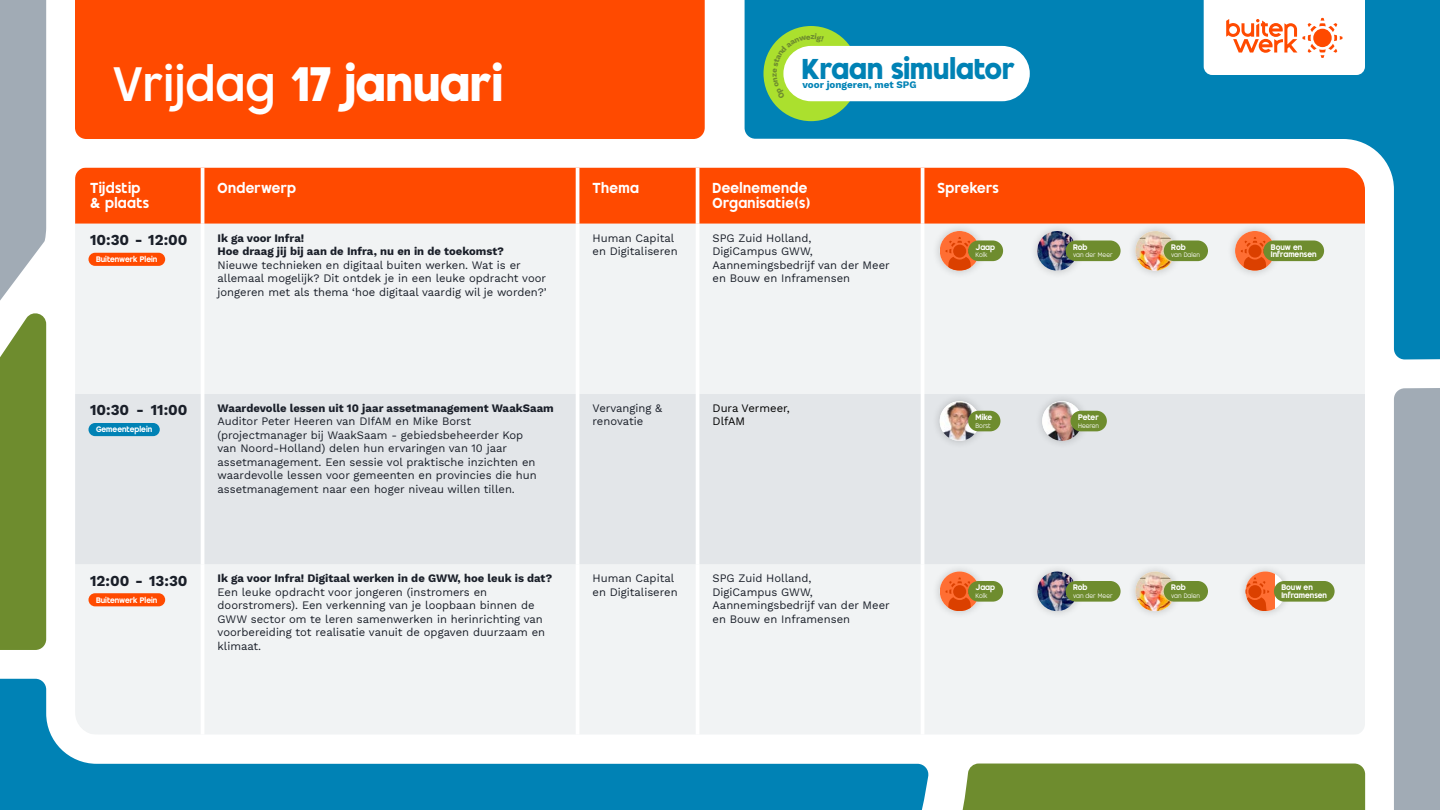
<style>
.page{position:relative;width:1440px;height:810px;background:#fff}
.page>*{position:absolute;margin:0;border:0;box-sizing:border-box;transform-origin:0 0}
.t1{font:700 45px "Salmond";color:#fff}
.t2{font:700 26.78px "Salmond";color:#0082b5}
.t3{font:15px "Work Sans";color:#1a1f29}
.t4{font:600 13.5px/15px "Salmond";letter-spacing:.025em;color:#fff}
.t5{font:11.25px/13.5px "Work Sans";color:#1a1f29}
.t6{font:11.25px/13.5px "Work Sans";color:#000}
.t7{font:9.82px "Work Sans";color:#0082b5}
.t8{font:600 7.5px/7.5px "Salmond";color:#fff}
.t9{font:6px "Salmond";color:#fff}
.s1{font-weight:500}
</style>
<div class="page">
<div style="left:75px;top:0;width:630px;height:139px;background:#ff4a00"></div>
<svg style="left:745px;top:0;width:695px;height:359px;fill:#0082b5"></svg>
<div style="left:1394px;top:388px;width:46px;height:422px;background:#a1abb5"></div>
<svg style="left:0;top:0;width:46px;height:301px"></svg>
<div style="left:0;top:313px;width:46px;height:337px;background:#6e8c2e"></div>
<div style="left:963px;top:764px;width:402px;height:46px;background:#6e8c2e"></div>
<svg style="left:0;top:679px;width:929px;height:131px;fill:#0082b5"></svg>
<svg style="left:1204px;top:0;width:161px;height:75px"></svg>
<div style="left:75px;top:168px;width:1290px;height:56px;background:#ff4a00"></div>
<div style="left:75px;top:224px;width:1290px;height:511px;background:#f1f3f4"></div>
<div style="left:75px;top:394px;width:1290px;height:170px;background:#e3e6e9"></div>
<hr style="left:201px;top:168px;width:3px;height:56px;background:#fff">
<hr style="left:576px;top:168px;width:3px;height:56px;background:#fff">
<hr style="left:696px;top:168px;width:3px;height:56px;background:#fff">
<hr style="left:921px;top:168px;width:3px;height:56px;background:#fff">
<hr style="left:201px;top:224px;width:3px;height:170px;background:#fff">
<hr style="left:576px;top:224px;width:3px;height:170px;background:#fff">
<hr style="left:696px;top:224px;width:3px;height:170px;background:#fff">
<hr style="left:921px;top:224px;width:3px;height:170px;background:#fff">
<hr style="left:201px;top:394px;width:3px;height:170px;background:#fff">
<hr style="left:576px;top:394px;width:3px;height:170px;background:#fff">
<hr style="left:696px;top:394px;width:3px;height:170px;background:#fff">
<hr style="left:921px;top:394px;width:3px;height:170px;background:#fff">
<hr style="left:201px;top:564px;width:3px;height:171px;background:#fff">
<hr style="left:576px;top:564px;width:3px;height:171px;background:#fff">
<hr style="left:696px;top:564px;width:3px;height:171px;background:#fff">
<hr style="left:921px;top:564px;width:3px;height:171px;background:#fff">
<div style="left:1127px;top:223px;width:56px;height:56px;background:#000;opacity:.2"></div>
<img style="left:1135px;top:231px;width:40px;height:40px;border-radius:20px">
<div style="left:1164px;top:241px;width:44px;height:20px;background:#6e8c2e;border-radius:10px"></div>
<div style="left:1029px;top:223px;width:56px;height:56px;background:#000;opacity:.2"></div>
<img style="left:1037px;top:231px;width:38px;height:40px">
<div style="left:1066px;top:241px;width:55px;height:20px;background:#6e8c2e;border-radius:10px"></div>
<div style="left:932px;top:223px;width:55px;height:56px;background:#000;opacity:.2"></div>
<div style="left:940px;top:231px;width:39px;height:40px;background:#ff6e33;border-radius:20px"></div>
<svg style="left:946px;top:237px;width:28px;height:34px"></svg>
<div style="left:968px;top:241px;width:35px;height:20px;background:#6e8c2e;border-radius:10px"></div>
<div style="left:88px;top:423px;width:72px;height:13px;background:#0082b5;border-radius:7px"></div>
<div style="left:88px;top:253px;width:77px;height:13px;background:#ff4a00;border-radius:7px"></div>
<div style="left:88px;top:593px;width:77px;height:13px;background:#ff4a00;border-radius:7px"></div>
<div style="left:1034px;top:393px;width:56px;height:57px;background:#000;opacity:.2"></div>
<img style="left:1042px;top:401px;width:40px;height:40px;border-radius:20px">
<div style="left:1071px;top:411px;width:36px;height:20px;background:#6e8c2e;border-radius:10px"></div>
<div style="left:932px;top:393px;width:55px;height:57px;background:#000;opacity:.2"></div>
<img style="left:940px;top:401px;width:39px;height:40px;border-radius:20px">
<div style="left:968px;top:411px;width:32px;height:20px;background:#6e8c2e;border-radius:10px"></div>
<div style="left:1127px;top:564px;width:56px;height:56px;background:#000;opacity:.2"></div>
<svg style="left:1135px;top:571px;width:40px;height:40px"></svg>
<img style="left:1135px;top:572px;width:40px;height:39px;border-radius:20px">
<div style="left:1164px;top:581px;width:44px;height:21px;background:#6e8c2e;border-radius:10px"></div>
<div style="left:1029px;top:564px;width:56px;height:56px;background:#000;opacity:.2"></div>
<img style="left:1037px;top:572px;width:38px;height:39px">
<div style="left:1066px;top:581px;width:55px;height:21px;background:#6e8c2e;border-radius:10px"></div>
<div style="left:932px;top:564px;width:55px;height:56px;background:#000;opacity:.2"></div>
<svg style="left:940px;top:571px;width:39px;height:40px"></svg>
<div style="left:940px;top:572px;width:39px;height:39px;background:#ff6e33;border-radius:20px"></div>
<svg style="left:946px;top:577px;width:28px;height:34px"></svg>
<div style="left:968px;top:581px;width:35px;height:21px;background:#6e8c2e;border-radius:10px"></div>
<div style="left:764px;top:26px;width:95px;height:95px;background:#abe02e;border-radius:50%"></div>
<div style="left:783px;top:46px;width:247px;height:55px;background:#fff;border-radius:28px"></div>
<div style="left:1238px;top:564px;width:55px;height:56px;background:#000;opacity:.2"></div>
<svg style="left:1246px;top:571px;width:39px;height:40px"></svg>
<svg style="left:1246px;top:572px;width:29px;height:39px"></svg>
<div style="left:1274px;top:581px;width:61px;height:21px;background:#6e8c2e;border-radius:10px"></div>
<div style="left:1227px;top:223px;width:56px;height:56px;background:#000;opacity:.2"></div>
<div style="left:1235px;top:231px;width:40px;height:40px;background:#ff6e33;border-radius:20px"></div>
<svg style="left:1241px;top:237px;width:28px;height:34px"></svg>
<div style="left:1263px;top:241px;width:61px;height:20px;background:#6e8c2e;border-radius:10px"></div>
<svg style="left:769px;top:31px;width:84px;height:85px"></svg>
<h1 class="t1" style="left:113px;top:52px;width:392px"><span class="s1">Vrijdag</span> 17 januari</h1>
<h2 class="t2" style="left:802px;top:50px;width:215px">Kraan simulator</h2>
<p class="t7" style="left:803px;top:77px;width:116px">voor jongeren, met SPG</p>
<p class="t4" style="left:90px;top:181px;width:61px">Tijdstip &amp; plaats</p>
<p class="t4" style="left:218px;top:181px;width:80px">Onderwerp</p>
<p class="t4" style="left:593px;top:181px;width:48px">Thema</p>
<p class="t4" style="left:713px;top:181px;width:99px">Deelnemende<br>Organisatie(s)</p>
<p class="t4" style="left:938px;top:181px;width:63px">Sprekers</p>
<h3 class="t3" style="left:90px;top:229px;width:99px">10:30 - 12:00</h3>
<p class="t5" style="left:218px;top:230px;width:331px">Ik ga voor Infra!<br>Hoe draag jij bij aan de Infra, nu en in de toekomst?<br>Nieuwe technieken en digitaal buiten werken. Wat is er allemaal mogelijk? Dit ontdek je in een leuke opdracht voor jongeren met als thema ‘hoe digitaal vaardig wil je worden?’</p>
<p class="t5" style="left:593px;top:231px;width:87px">Human Capital en Digitaliseren</p>
<p class="t5" style="left:713px;top:231px;width:179px">SPG Zuid Holland,<br>DigiCampus GWW,<br>Aannemingsbedrijf van der Meer en Bouw en Inframensen</p>
<p class="t8" style="left:976px;top:244px;width:21px">Jaap</p>
<p class="t9" style="left:976px;top:251px;width:14px">Kolk</p>
<p class="t8" style="left:96px;top:256px;width:63px">Buitenwerk Plein</p>
<h3 class="t3" style="left:90px;top:399px;width:99px">10:30 - 11:00</h3>
<p class="t5" style="left:218px;top:401px;width:338px">Waardevolle lessen uit 10 jaar assetmanagement WaakSaam Auditor Peter Heeren van DIfAM en Mike Borst (projectmanager bij WaakSaam - gebiedsbeheerder Kop<br>van Noord-Holland) delen hun ervaringen van 10 jaar assetmanagement. Een sessie vol praktische inzichten en waardevolle lessen voor gemeenten en provincies die hun assetmanagement naar een hoger niveau willen tillen.</p>
<p class="t5" style="left:593px;top:401px;width:71px">Vervanging &amp; renovatie</p>
<p class="t6" style="left:713px;top:401px;width:79px">Dura Vermeer,<br>DlfAM</p>
<p class="t8" style="left:96px;top:426px;width:58px">Gemeenteplein</p>
<h3 class="t3" style="left:90px;top:569px;width:99px">12:00 - 13:30</h3>
<p class="t5" style="left:218px;top:571px;width:336px">Ik ga voor Infra! Digitaal werken in de GWW, hoe leuk is dat?<br>Een leuke opdracht voor jongeren (instromers en doorstromers). Een verkenning van je loopbaan binnen de GWW sector om te leren samenwerken in herinrichting van voorbereiding tot realisatie vanuit de opgaven duurzaam en klimaat.</p>
<p class="t5" style="left:593px;top:571px;width:87px">Human Capital en Digitaliseren</p>
<p class="t5" style="left:713px;top:571px;width:179px">SPG Zuid Holland,<br>DigiCampus GWW,<br>Aannemingsbedrijf van der Meer en Bouw en Inframensen</p>
<p class="t8" style="left:96px;top:596px;width:63px">Buitenwerk Plein</p>
<p class="t8" style="left:976px;top:414px;width:18px">Mike</p>
<p class="t9" style="left:976px;top:421px;width:17px">Borst</p>
<p class="t8" style="left:976px;top:584px;width:21px">Jaap</p>
<p class="t9" style="left:976px;top:592px;width:14px">Kolk</p>
<p class="t8" style="left:1073px;top:244px;width:16px">Rob</p>
<p class="t9" style="left:1073px;top:251px;width:41px">van der Meer</p>
<p class="t8" style="left:1078px;top:414px;width:22px">Peter</p>
<p class="t9" style="left:1078px;top:421px;width:23px">Heeren</p>
<p class="t8" style="left:1073px;top:584px;width:16px">Rob</p>
<p class="t9" style="left:1073px;top:592px;width:41px">van der Meer</p>
<p class="t8" style="left:1171px;top:244px;width:16px">Rob</p>
<p class="t9" style="left:1171px;top:251px;width:31px">van Dalen</p>
<p class="t8" style="left:1171px;top:584px;width:16px">Rob</p>
<p class="t9" style="left:1171px;top:592px;width:31px">van Dalen</p>
<p class="t8" style="left:1271px;top:244px;width:47px">Bouw en<br>Inframensen</p>
<p class="t8" style="left:1281px;top:584px;width:47px">Bouw en<br>Inframensen</p>
</div>
